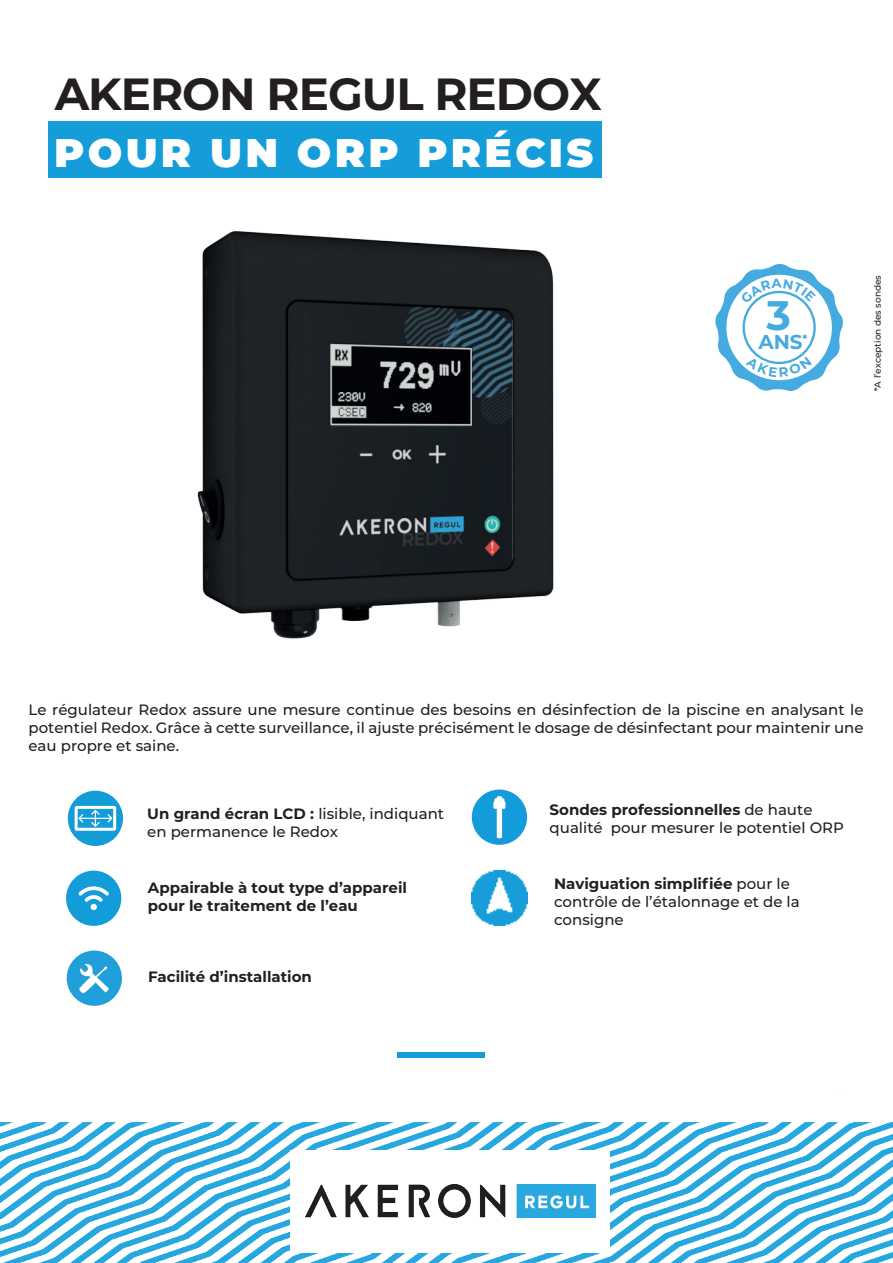
<style>
.page{position:relative;width:893px;height:1263px;background:#fff}
.page>*{position:absolute;margin:0;border:0;box-sizing:border-box;transform-origin:0 0}
.t1{font:700 45px "Montserrat";letter-spacing:-.02em;color:#231f20}
.t2{font:900 39.9px "Montserrat";letter-spacing:.08em;color:#fff}
.t3{font:700 20.1px "Montserrat";color:#45aadf}
.t4{font:500 15px/18px "Montserrat";color:#231f20}
.t5{font:700 15px/18px "Montserrat";color:#231f20}
.t6{font:500 9px "Montserrat";color:#231f20}
.s1{font-weight:700}
</style>
<div class="page">
<div style="left:48px;top:122px;width:553px;height:56px;background:#149dd9"></div>
<div style="left:397px;top:1052px;width:88px;height:5px;background:#149dd9"></div>
<div style="left:66px;top:871px;width:55px;height:55px;background:#129cd9;border-radius:50%"></div>
<svg style="left:78px;top:886px;width:31px;height:24px"></svg>
<div style="left:68px;top:791px;width:55px;height:55px;background:#129dd9;border-radius:50%"></div>
<svg style="left:75px;top:806px;width:41px;height:25px"></svg>
<div style="left:472px;top:789px;width:55px;height:56px;background:#139cd9;border-radius:50%"></div>
<svg style="left:493px;top:796px;width:12px;height:42px"></svg>
<svg style="left:67px;top:950px;width:55px;height:56px"></svg>
<img style="left:75px;top:959px;width:38px;height:38px">
<img style="left:0;top:1122px;width:893px;height:141px">
<div style="left:291px;top:1150px;width:319px;height:102px;background:#fff"></div>
<img style="left:306px;top:1185px;width:289px;height:32px">
<img style="left:472px;top:871px;width:55px;height:55px">
<img style="left:197px;top:230px;width:357px;height:409px">
<svg style="left:715px;top:264px;width:128px;height:127px"></svg>
<h1 class="t1" style="left:55px;top:62px;width:548px">AKERON REGUL REDOX</h1>
<h2 class="t2" style="left:54px;top:123px;width:540px">POUR UN ORP PRÉCIS</h2>
<h3 class="t3" style="left:758px;top:327px;width:46px"><sup>3</sup>ANS</h3>
<p class="t6" style="left:871px;top:391px;width:118px;rotate:-90deg">*A l’exception des sondes</p>
<p class="t4" style="left:28px;top:700px;width:837px;text-align:justify">Le régulateur Redox assure une mesure continue des besoins en désinfection de la piscine en analysant le potentiel Redox. Grâce à cette surveillance, il ajuste précisément le dosage de désinfectant pour maintenir une eau propre et saine.</p>
<p class="t4" style="left:147px;top:804px;width:298px"><span class="s1">Un grand écran LCD :</span> lisible, indiquant en permanence le Redox</p>
<p class="t5" style="left:148px;top:878px;width:261px">Appairable à tout type d’appareil pour le traitement de l’eau</p>
<p class="t5" style="left:148px;top:967px;width:165px">Facilité d’installation</p>
<p class="t4" style="left:550px;top:800px;width:296px"><span class="s1">Sondes professionnelles</span> de haute qualité pour mesurer le potentiel ORP</p>
<p class="t4" style="left:554px;top:874px;width:247px"><span class="s1">Naviguation simplifiée</span> pour le contrôle de l’étalonnage et de la consigne</p>
</div>
